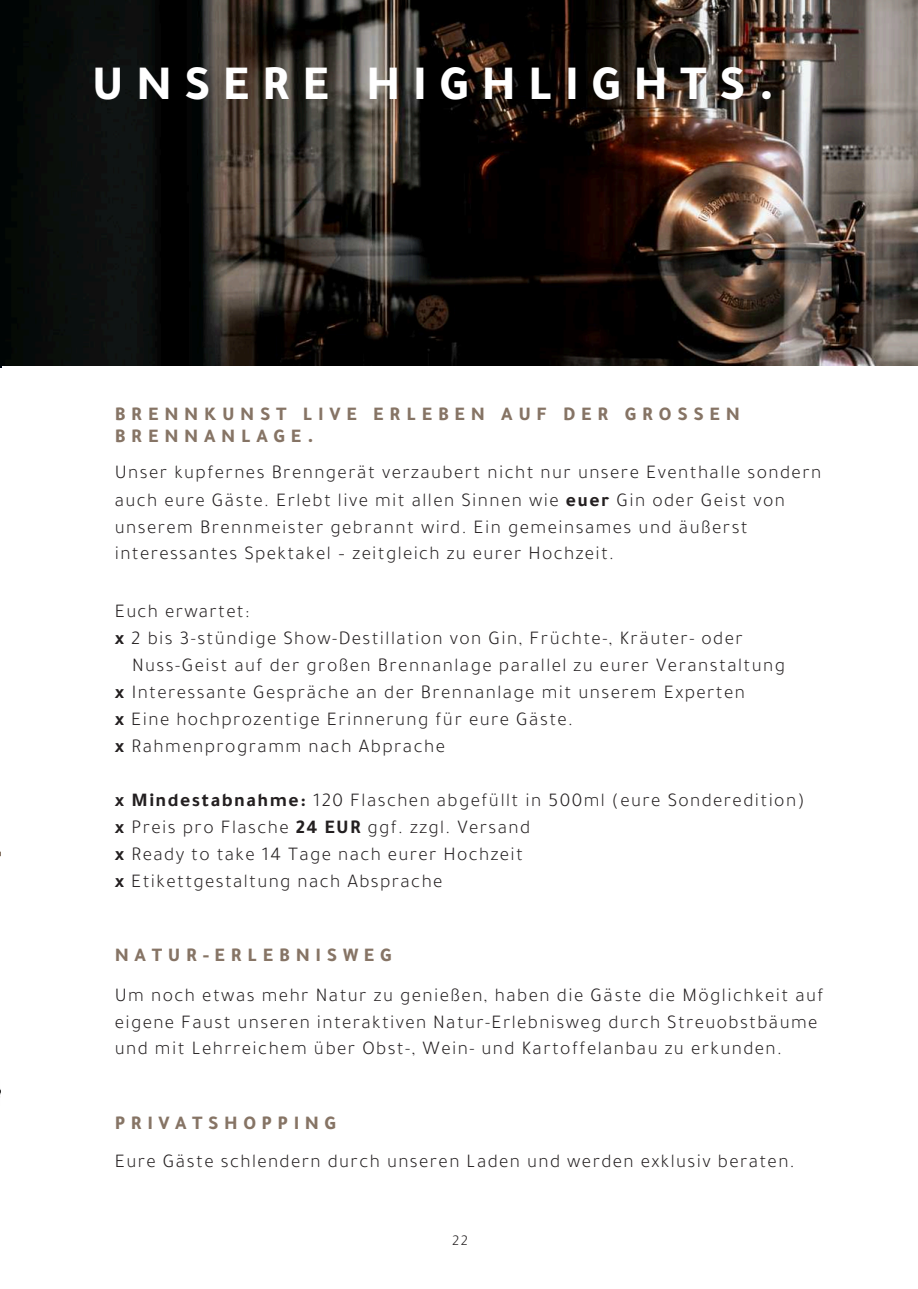
<style>
.page{position:relative;width:918px;height:1289px;background:#fff}
.page>*{position:absolute;margin:0;border:0;box-sizing:border-box;transform-origin:0 0}
.t1{font:800 49.5px "Tajawal";letter-spacing:.245em;color:#fff}
.t2{font:300 19.5px/27px "Tajawal";letter-spacing:.075em;color:#231f20}
.t3{font:800 19.5px/22.5px "Tajawal";letter-spacing:.29em;color:#867465}
.t4{font:300 15px "Tajawal";color:#231f20}
.s1{font-weight:700}
</style>
<div class="page">
<img style="left:0;top:0;width:918px;height:366px">
<h1 class="t1" style="left:92px;top:43px;width:685px">UNSERE HIGHLIGHTS.</h1>
<p class="t3" style="left:115px;top:401px;width:627px">BRENNKUNST LIVE ERLEBEN AUF DER GROSSEN<br>BRENNANLAGE.</p>
<p class="t2" style="left:115px;top:459px;width:708px">Unser kupfernes Brenngerät verzaubert nicht nur unsere Eventhalle sondern auch eure Gäste. Erlebt live mit allen Sinnen wie <span class="s1">euer</span> Gin oder Geist von unserem Brennmeister gebrannt wird. Ein gemeinsames und äußerst interessantes Spektakel – zeitgleich zu eurer Hochzeit.</p>
<p class="t2" style="left:115px;top:597px;width:136px">Euch erwartet:</p>
<p class="t2" style="left:115px;top:624px;width:629px"><span class="s1">x</span> 2 bis 3-stündige Show-Destillation von Gin, Früchte-, Kräuter- oder</p>
<p class="t2" style="left:132px;top:651px;width:654px">Nuss-Geist auf der großen Brennanlage parallel zu eurer Veranstaltung</p>
<p class="t2" style="left:115px;top:678px;width:632px"><span class="s1">x</span> Interessante Gespräche an der Brennanlage mit unserem Experten</p>
<p class="t2" style="left:115px;top:705px;width:460px"><span class="s1">x</span> Eine hochprozentige Erinnerung für eure Gäste.</p>
<p class="t2" style="left:115px;top:732px;width:332px"><span class="s1">x</span> Rahmenprogramm nach Abprache</p>
<p class="t2" style="left:115px;top:786px;width:691px"><span class="s1">x Mindestabnahme:</span> 120 Flaschen abgefüllt in 500ml (eure Sonderedition) <span class="s1">x</span> Preis pro Flasche <span class="s1">24 EUR</span> ggf. zzgl. Versand<br><span class="s1">x</span> Ready to take 14 Tage nach eurer Hochzeit<br><span class="s1">x</span> Etikettgestaltung nach Absprache</p>
<p class="t3" style="left:115px;top:942px;width:279px">NATUR-ERLEBNISWEG</p>
<p class="t2" style="left:115px;top:982px;width:710px;line-height:26.4px">Um noch etwas mehr Natur zu genießen, haben die Gäste die Möglichkeit auf eigene Faust unseren interaktiven Natur-Erlebnisweg durch Streuobstbäume und mit Lehrreichem über Obst-, Wein- und Kartoffelanbau zu erkunden.</p>
<p class="t3" style="left:115px;top:1110px;width:223px">PRIVATSHOPPING</p>
<p class="t2" style="left:115px;top:1147px;width:681px">Eure Gäste schlendern durch unseren Laden und werden exklusiv beraten.</p>
<p class="t4" style="left:452px;top:1230px;width:17px">22</p>
</div>
